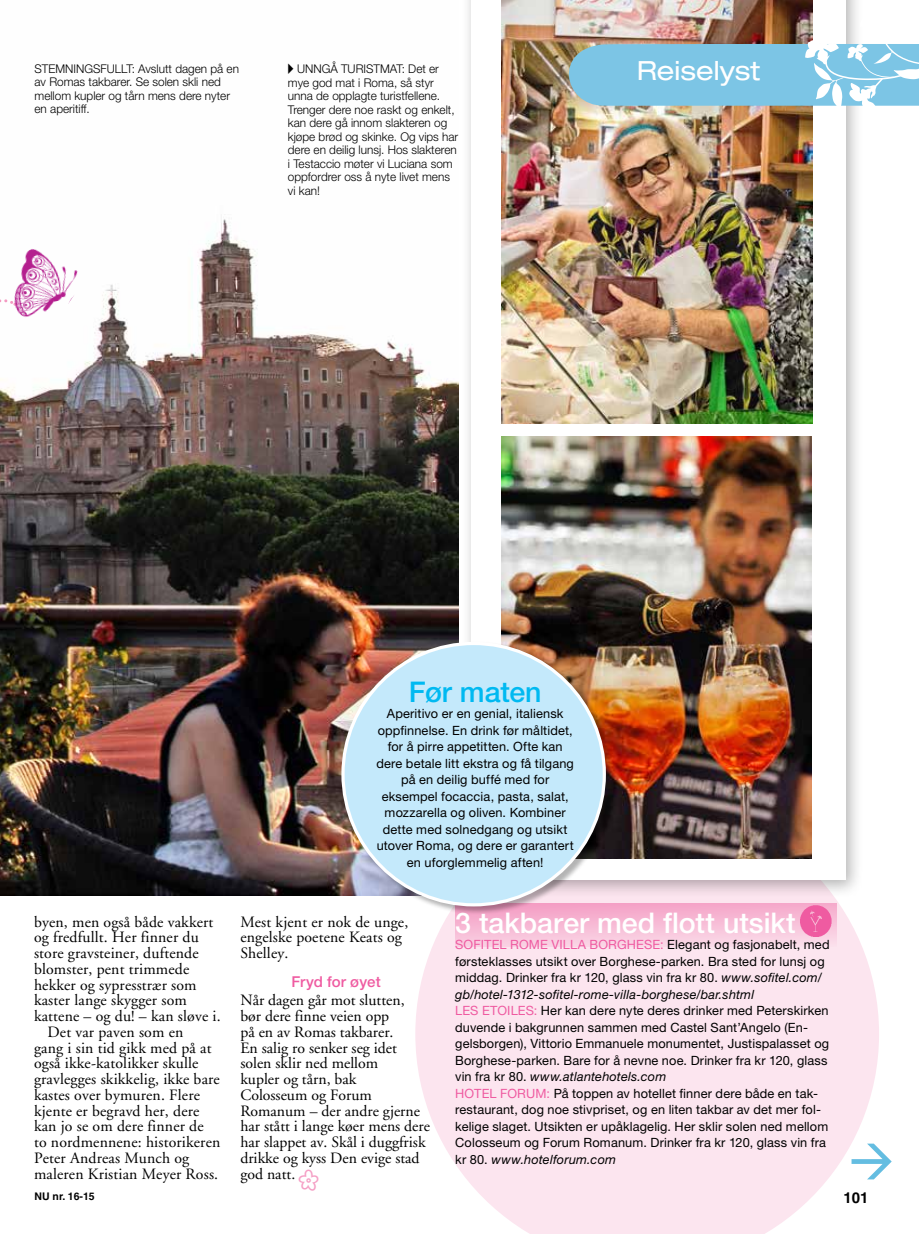
<style>
.page{position:relative;width:919px;height:1234px;background:#fff}
.page>*{position:absolute;margin:0;border:0;box-sizing:border-box;transform-origin:0 0}
.t1{font:500 28.5px "Helvetica Neue LT Std";color:#fff}
.t2{font:500 28.5px "Helvetica Neue LT Std";letter-spacing:-.005em;color:#00b9f1}
.t3{font:expanded 26.4px "Helvetica Neue LT Std";color:#fff}
.t4{font:15.75px/15.8px "Adobe Garamond";letter-spacing:.01em;color:#000}
.t5{font:500 15px "Helvetica Neue LT Std";letter-spacing:.005em;color:#ef5ba1}
.t6{font:700 15px "Helvetica";color:#000}
.t7{font:12.75px/16.5px "Helvetica Neue LT Std";letter-spacing:.01em;color:#000}
.t8{font:300 12px/13.5px "Helvetica Neue LT Std";color:#000}
.t9{font:700 10.5px "Helvetica";color:#000}
.s1{color:#ef5ba1}
.s2{font-style:italic}
</style>
<div class="page">
<svg style="left:415px;top:898px;width:464px;height:335px;background:#fce7f0"></svg>
<div style="left:461px;top:0;width:403px;height:898px;background:#000;opacity:.3"></div>
<div style="left:471px;top:0;width:374px;height:879px;background:#fff"></div>
<svg style="left:851px;top:1143px;width:40px;height:36px"></svg>
<img style="left:501px;top:0;width:311px;height:423px">
<img style="left:0;top:219px;width:458px;height:676px">
<img style="left:501px;top:436px;width:310px;height:422px">
<img style="left:552px;top:6px;width:367px;height:106px">
<div style="left:455px;top:902px;width:381px;height:44px;background:linear-gradient(to bottom,#f4a2c6,#fad4e5)"></div>
<img style="left:800px;top:905px;width:36px;height:31px">
<div style="left:341px;top:641px;width:274px;height:274px;background:#000;opacity:.3"></div>
<div style="left:343px;top:643px;width:261px;height:261px;background:#c4e9fb;border-radius:50%"></div>
<svg style="left:0;top:290px;width:16px;height:31px"></svg>
<img style="left:9px;top:243px;width:86px;height:77px">
<p class="t8" style="left:35px;top:62px;width:206px">STEMNINGSFULLT: Avslutt dagen på en av Romas takbarer. Se solen skli ned mellom kupler og tårn mens dere nyter en aperitiff.</p>
<h2 class="t3" style="left:636px;top:54px;width:125px">Reiselyst</h2>
<p class="t8" style="left:288px;top:62px;width:68px">▸ UNNGÅ Turistmat</p>
<p class="t8" style="left:288px;top:62px;width:172px;text-indent:114px">: Det er mye god mat i Roma, så styr unna de opplagte turistfellene.<br>Trenger dere noe raskt og enkelt, kan dere gå innom slakteren og kjøpe brød og skinke. Og vips har dere en deilig lunsj. Hos slakteren i Testaccio møter vi Luciana som oppfordrer oss å nyte livet mens vi kan!</p>
<p class="t4" style="left:34px;top:913px;width:181px">byen, men også både vakkert</p>
<p class="t4" style="left:34px;top:929px;width:166px">og fredfullt. Her finner du</p>
<p class="t4" style="left:34px;top:945px;width:166px">store gravsteiner, duftende</p>
<p class="t4" style="left:34px;top:961px;width:157px">blomster, pent trimmede</p>
<p class="t4" style="left:34px;top:976px;width:164px">hekker og sypresstrær som</p>
<p class="t4" style="left:34px;top:992px;width:154px">kaster lange skygger som</p>
<p class="t4" style="left:34px;top:1008px;width:188px">kattene – og du! – kan sløve i.</p>
<p class="t4" style="left:48px;top:1024px;width:137px">Det var paven som en</p>
<p class="t4" style="left:34px;top:1039px;width:179px">gang i sin tid gikk med på at</p>
<p class="t4" style="left:34px;top:1055px;width:166px">også ikke-katolikker skulle</p>
<p class="t4" style="left:34px;top:1071px;width:187px">gravlegges skikkelig, ikke bare</p>
<p class="t4" style="left:34px;top:1087px;width:167px">kastes over bymuren. Flere</p>
<p class="t4" style="left:34px;top:1102px;width:167px">kjente er begravd her, dere</p>
<p class="t4" style="left:34px;top:1118px;width:171px">kan jo se om dere finner de</p>
<p class="t4" style="left:34px;top:1134px;width:188px">to nordmennene: historikeren</p>
<p class="t4" style="left:34px;top:1150px;width:157px">Peter Andreas Munch og</p>
<p class="t4" style="left:34px;top:1165px;width:186px">maleren Kristian Meyer Ross.</p>
<h1 class="t2" style="left:408px;top:674px;width:134px">Før maten</h1>
<p class="t7" style="left:376px;top:705px;width:199px;text-align:center">Aperitivo er en genial, italiensk oppfinnelse. En drink før måltidet, for å pirre appetitten. Ofte kan dere betale litt ekstra og få tilgang på en deilig buffé med for eksempel focaccia, pasta, salat, mozzarella og oliven. Kombiner dette med solnedgang og utsikt utover Roma, og dere er garantert en uforglemmelig aften!</p>
<p class="t4" style="left:240px;top:913px;width:169px">Mest kjent er nok de unge, engelske poetene Keats og<br>Shelley.</p>
<p class="t5" style="left:291px;top:972px;width:91px">Fryd for øyet</p>
<p class="t4" style="left:240px;top:992px;width:191px">Når dagen går mot slutten,<br>bør dere finne veien opp<br>på en av Romas takbarer.<br>En salig ro senker seg idet solen sklir ned mellom<br>kupler og tårn, bak<br>Colosseum og Forum<br>Romanum – der andre gjerne har stått i lange køer mens dere har slappet av. Skål i duggfrisk drikke og kyss Den evige stad god natt.</p>
<h1 class="t1" style="left:455px;top:905px;width:342px">3 takbarer med flott utsikt</h1>
<p class="t7" style="left:455px;top:936px;width:376px"><span class="s1">Sofitel Rome Villa Borghese:</span> Elegant og fasjonabelt, med førsteklasses utsikt over Borghese-parken. Bra sted for lunsj og middag. Drinker fra kr 120, glass vin fra kr 80. <span class="s2">www.sofitel.com/ gb/hotel-1312-sofitel-rome-villa-borghese/bar.shtml<br></span><span class="s1">Les Etoiles:</span> H er kan dere nyte deres drinker med Peterskirken duvende i bakgrunnen sammen med Castel Sant’Angelo (En&shy;gelsborgen), Vittorio Emmanuele monumentet, Justispalasset og Borghese-parken. Bare for å nevne noe. Drinker fra kr 120, glass vin fra kr 80. <span class="s2">www.atlantehotels.com<br></span><span class="s1">H otel Forum:</span> På toppen av hotellet finner dere både en tak&shy;restaurant, dog noe stivpriset, og en liten takbar av det mer fol&shy;kelige slaget. Utsikten er upåklagelig. Her sklir solen ned mellom Colosseum og Forum Romanum. Drinker fra kr 120, glass vin fra kr 80. <span class="s2">www.hotelforum.com</span></p>
<p class="t9" style="left:35px;top:1189px;width:62px">NU nr. 16-15</p>
<p class="t6" style="left:843px;top:1188px;width:27px">101</p>
</div>
